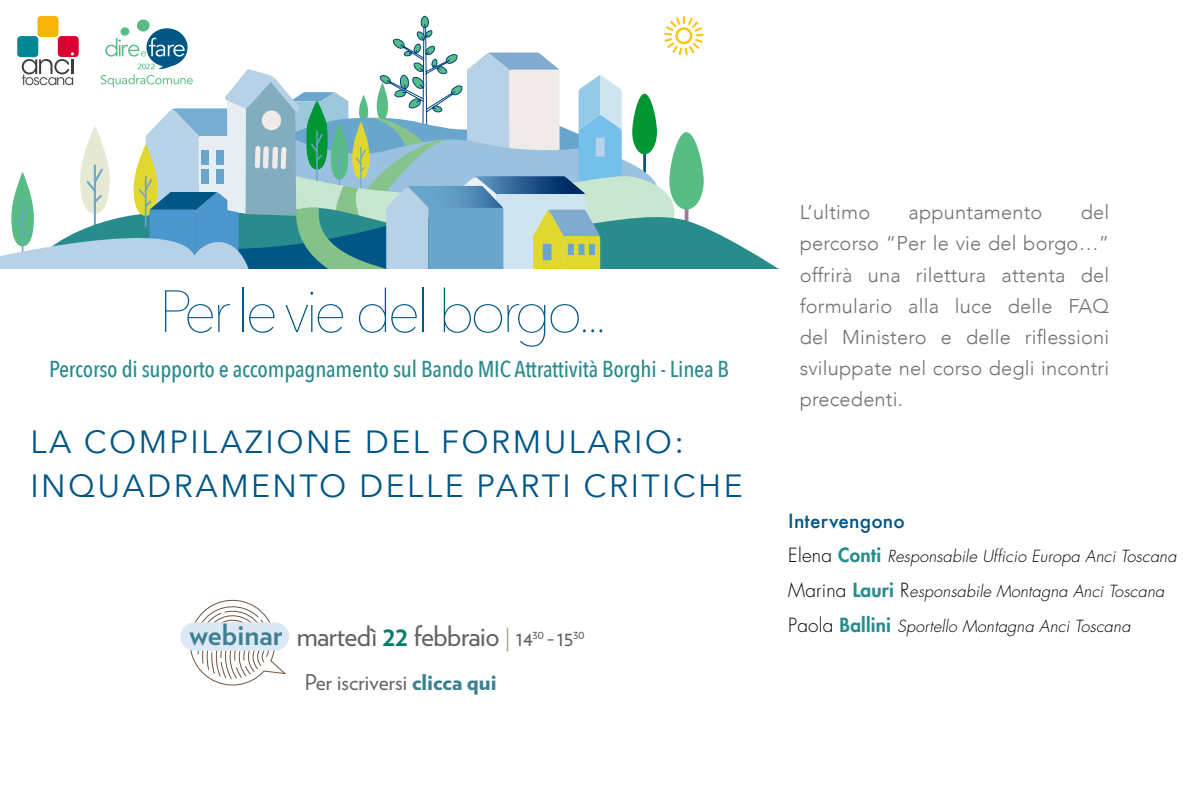
<style>
.page{position:relative;width:1191px;height:794px;background:#fff}
.page>*{position:absolute;margin:0;border:0;box-sizing:border-box;transform-origin:0 0}
.t1{font:200 58.8px "Avenir Next";letter-spacing:-.075em;color:#005685}
.t2{font:32px/43.5px "Avenir Next";letter-spacing:.075em;color:#005685}
.t3{font:28.1px "Verlag";letter-spacing:-.02em;color:#616264}
.t4{font:500 23px "Avenir Next Condensed";letter-spacing:-.01em;color:#298c8c}
.t5{font:21.7px "Verlag";color:#616264}
.t6{font:300 20px/31.1px "Avenir";letter-spacing:.01em;color:#707172;text-align:justify}
.t7{font:500 19px "Futura";letter-spacing:.01em;color:#005685}
.t8{font:italic 300 16.2px/34.6px "Futura Std";letter-spacing:.01em;color:#000}
.s1{font-weight:700;font-size:29.2px;color:#3d8091}
.s2{font-weight:700;color:#00806b}
.s3{font-weight:300;font-size:25px;color:#a4a06a}
.s4{font-size:21.3px}
.s5{font-weight:300;font-size:25px}
.s6{font-weight:900;color:#3d8091}
.s7{font-style:normal;font-size:19px}
.s8{font-weight:800;font-style:normal;font-size:19px;color:#298c8c}
</style>
<div class="page">
<svg style="left:190px;top:599px;width:96px;height:87px"></svg>
<div style="left:180px;top:622px;width:109px;height:29px;background:#dce8f3;border-radius:14px"></div>
<svg style="left:705px;top:227px;width:74px;height:42px;fill:#298c8c"></svg>
<svg style="left:0;top:15px;width:705px;height:254px"></svg>
<h1 class="t1" style="left:159px;top:262px;width:450px">Per le vie del borgo...</h1>
<p class="t4" style="left:49px;top:355px;width:681px">Percorso di supporto e accompagnamento sul Bando MIC Attrattività Borghi - Linea B</p>
<h2 class="t2" style="left:31px;top:419px;width:713px">LA COMPILAZIONE DEL FORMULARIO:<br>INQUADRAMENTO DELLE PARTI CRITICHE</h2>
<h3 class="t3" style="left:189px;top:615px;width:397px"><span class="s1">webinar</span> martedì <span class="s2">22</span> febbraio <span class="s3">|</span> <span class="s4">14</span><sup>30</sup> <span class="s5">-</span><span class="s4">15</span><sup>30</sup></h3>
<p class="t5" style="left:305px;top:666px;width:193px">Per iscriversi <span class="s6">clicca qui</span></p>
<p class="t6" style="left:799px;top:197px;width:311px;text-indent:281px">del percorso “Per le vie del borgo…” offrirà una rilettura attenta del formulario alla luce delle FAQ del Ministero e delle riflessioni sviluppate nel corso degli incontri precedenti.</p>
<p class="t6" style="left:799px;top:197px;width:72px">L’ultimo</p>
<p class="t6" style="left:908px;top:197px;width:135px">appuntamento</p>
<p class="t7" style="left:788px;top:507px;width:118px">Intervengono</p>
<p class="t8" style="left:788px;top:539px;width:390px"><span class="s7">Elena</span> <span class="s8">Conti</span> Responsabile Ufficio Europa Anci Toscana<br><span class="s7">Marina</span> <span class="s8">Lauri</span> <span class="s7">R</span>esponsabile Montagna Anci Toscana<br><span class="s7">Paola</span> <span class="s8">Ballini</span> Sportello Montagna Anci Toscana</p>
</div>
